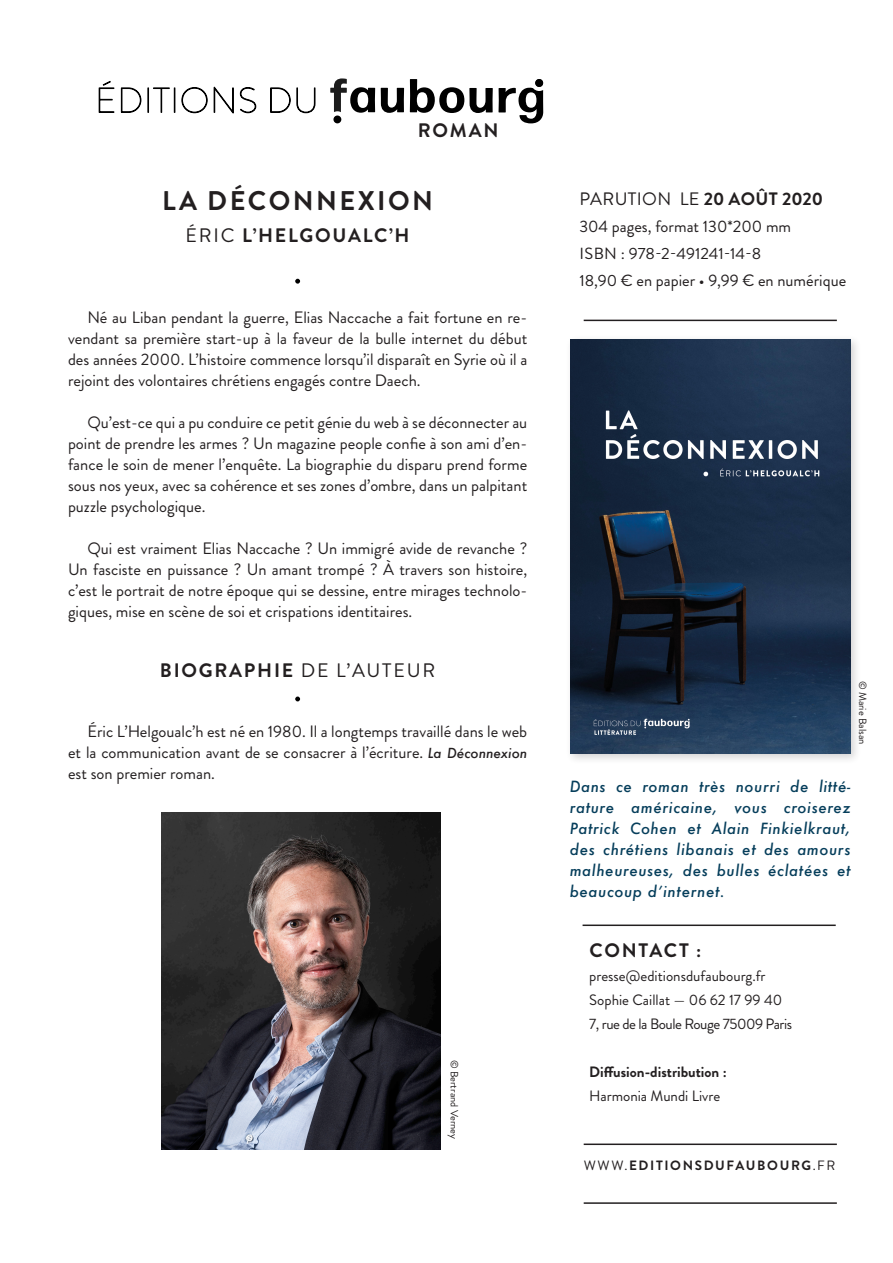
<style>
.page{position:relative;width:893px;height:1263px;background:#fff}
.page>*{position:absolute;margin:0;border:0;box-sizing:border-box;transform-origin:0 0}
.t1{font:700 27px "Brandon Grotesque";letter-spacing:.09em;color:#231f20}
.t2{font:700 19.5px "Brandon Grotesque";letter-spacing:.09em;color:#231f20}
.t3{font:18px "Brandon Grotesque";letter-spacing:.02em;color:#231f20}
.mise_en_page{font:16.5px/21px "Brandon Grotesque";color:#231f20;text-align:justify}
.t4{font:16.2px "Brandon Grotesque";color:#231f20}
.mise_en_page-2{font:italic 500 15px/21px "Futura";letter-spacing:.04em;color:#063e5b;text-align:justify}
.mise_en_page-3{font:15px "Brandon Grotesque";color:#231f20}
.mise_en_page-4{font:15px "Brandon Grotesque";letter-spacing:-.03em;color:#231f20}
.t5{font:700 15px "Brandon Grotesque";color:#231f20}
.mise_en_page-5{font:700 13.5px "Brandon Grotesque";letter-spacing:.12em;color:#231f20}
.t6{font:10.5px "Brandon Grotesque";color:#231f20}
.s1{font-weight:400}
.s2{font-family:"Futura";font-weight:500;font-style:italic;font-size:13.5px}
.s3{font-weight:700}
.s4{font-size:16.2px}
</style>
<div class="page">
<img style="left:162px;top:812px;width:278px;height:337px">
<svg style="left:99px;top:81px;width:15px;height:32px"></svg>
<svg style="left:121px;top:87px;width:54px;height:26px"></svg>
<svg style="left:181px;top:87px;width:27px;height:26px"></svg>
<svg style="left:214px;top:87px;width:20px;height:26px"></svg>
<svg style="left:240px;top:87px;width:16px;height:26px"></svg>
<svg style="left:270px;top:87px;width:46px;height:26px"></svg>
<svg style="left:381px;top:88px;width:23px;height:25px"></svg>
<svg style="left:330px;top:78px;width:45px;height:35px"></svg>
<div style="left:333px;top:116px;width:8px;height:7px;background:#000;border-radius:50%"></div>
<svg style="left:410px;top:79px;width:133px;height:44px"></svg>
<div style="left:535px;top:79px;width:8px;height:8px;background:#000;border-radius:50%"></div>
<div style="left:566px;top:334px;width:296px;height:431px;background:#231f20;opacity:.2"></div>
<img style="left:571px;top:339px;width:279px;height:415px">
<hr style="left:583px;top:924px;width:253px;height:2px;background:#231f20">
<hr style="left:584px;top:320px;width:253px;height:1px;background:#231f20">
<hr style="left:584px;top:1143px;width:253px;height:2px;background:#231f20">
<hr style="left:584px;top:1202px;width:253px;height:2px;background:#231f20">
<svg style="left:295px;top:279px;width:5px;height:5px"></svg>
<svg style="left:295px;top:696px;width:5px;height:5px"></svg>
<p class="t2" style="left:418px;top:117px;width:82px">ROMAN</p>
<p class="t1" style="left:162px;top:182px;width:272px">LA DÉCONNEXION</p>
<p class="t2" style="left:186px;top:221px;width:225px"><span class="s1">ÉRIC</span> L’HELGOUALC’H</p>
<p class="mise_en_page" style="left:68px;top:307px;width:461px;text-indent:20px">Né au Liban pendant la guerre, Elias Naccache a fait fortune en re&shy;vendant sa première start-up à la faveur de la bulle internet du début des années 2000. L’histoire commence lorsqu’il disparaît en Syrie où il a rejoint des volontaires chrétiens engagés contre Daech.</p>
<p class="mise_en_page" style="left:68px;top:412px;width:461px;text-indent:20px">Qu’est-ce qui a pu conduire ce petit génie du web à se déconnecter au point de prendre les armes ? Un magazine people confie à son ami d’en&shy;fance le soin de mener l’enquête. La biographie du disparu prend forme sous nos yeux, avec sa cohérence et ses zones d’ombre, dans un palpitant puzzle psychologique.</p>
<p class="mise_en_page" style="left:68px;top:538px;width:461px;text-indent:20px">Qui est vraiment Elias Naccache ? Un immigré avide de revanche ?<br>Un fasciste en puissance ? Un amant trompé ? À travers son histoire, c’est le portrait de notre époque qui se dessine, entre mirages technolo&shy;giques, mise en scène de soi et crispations identitaires.</p>
<p class="t2" style="left:160px;top:657px;width:277px">BIOGRAPHIE <span class="s1">DE L’AUTEUR</span></p>
<p class="mise_en_page" style="left:68px;top:721px;width:461px;text-indent:20px">Éric L’Helgoualc’h est né en 1980. Il a longtemps travaillé dans le web et la communication avant de se consacrer à l’écriture. <span class="s2">La Déconnexion </span>est son premier roman.</p>
<p class="t6" style="left:462px;top:1060px;width:81px;rotate:90deg">© Bertrand Verney</p>
<p class="t3" style="left:580px;top:186px;width:245px">PARUTION LE <span class="s3">20 AOÛT 2020</span></p>
<p class="mise_en_page" style="left:579px;top:216px;width:213px">304 pages, format 130*200 mm</p>
<p class="t4" style="left:580px;top:242px;width:183px">ISBN : 978-2-491241-14-8</p>
<p class="mise_en_page" style="left:579px;top:270px;width:268px"><span class="s4">18,90 €</span> en papier • 9,99 € en numérique</p>
<p class="t6" style="left:870px;top:680px;width:65px;rotate:90deg">© Marie Balsan</p>
<p class="mise_en_page-2" style="left:570px;top:775px;width:282px">Dans ce roman très nourri de litté&shy;rature américaine, vous croiserez Patrick Cohen et Alain Finkielkraut, des chrétiens libanais et des amours malheureuses, des bulles éclatées et beaucoup d’internet.</p>
<p class="t2" style="left:589px;top:936px;width:113px">CONTACT :</p>
<p class="mise_en_page-3" style="left:589px;top:965px;width:178px">presse@editionsdufaubourg.fr</p>
<p class="mise_en_page-3" style="left:589px;top:989px;width:195px">Sophie Caillat — 06 62 17 99 40</p>
<p class="mise_en_page-4" style="left:589px;top:1013px;width:204px">7, rue de la Boule Rouge 75009 Paris</p>
<p class="t5" style="left:589px;top:1061px;width:139px">Diffusion-distribution :</p>
<p class="mise_en_page-3" style="left:589px;top:1085px;width:133px">Harmonia Mundi Livre</p>
<p class="mise_en_page-5" style="left:584px;top:1156px;width:253px"><span class="s1">WWW.</span>EDITIONSDUFAUBOURG<span class="s1">.FR</span></p>
</div>
